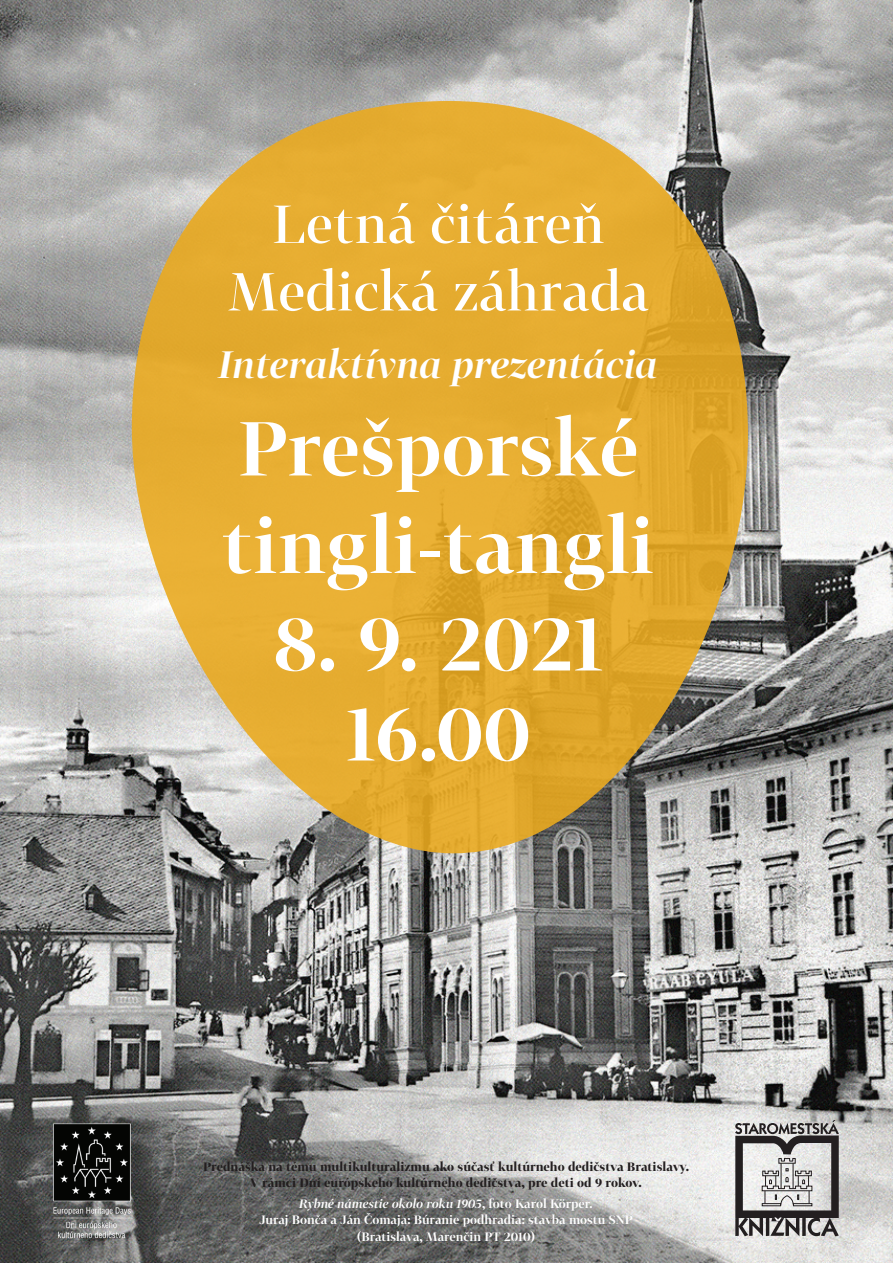
<style>
.page{position:relative;width:893px;height:1263px;background:#fff}
.page>*{position:absolute;margin:0;border:0;box-sizing:border-box;transform-origin:0 0}
.t1{font:700 75px/97.5px "Tabac G1";color:#fff}
.t2{font:500 52.5px/67.5px "Tabac G1";color:#fff;text-align:center}
.t3{font:italic 700 37.5px "Tabac G1";color:#fff}
.t4{font:500 12px/16.5px "Tabac G1";color:#231f20;text-align:center}
.t5{font:700 12px/16.5px "Tabac G1";color:#fff;text-align:center}
.s1{font-style:italic}
</style>
<div class="page">
<img style="left:0;top:0;width:893px;height:1263px">
<svg style="left:735px;top:1120px;width:104px;height:116px;background:#9b9999"></svg>
<svg style="left:132px;top:101px;width:616px;height:752px;background:#d6a948"></svg>
<img style="left:45px;top:1115px;width:94px;height:132px">
<h2 class="t2" style="left:227px;top:189px;width:423px">Letná čitáreň<br>Medická záhrada</h2>
<h3 class="t3" style="left:218px;top:338px;width:441px">Interaktívna prezentácia</h3>
<h1 class="t1" style="left:222px;top:397px;width:434px">Prešporské tingli-tangli</h1>
<h1 class="t1" style="left:273px;top:596px;width:331px;line-height:90px;text-align:center">8. 9. 2021<br>16.00</h1>
<p class="t4" style="left:203px;top:1158px;width:487px">Prednáška na tému multikulturalizmu ako súčasť kultúrneho dedičstva Bratislavy.<br>V rámci Dní európskeho kultúrneho dedičstva, pre deti od 9 rokov.</p>
<p class="t5" style="left:259px;top:1194px;width:375px"><span class="s1">Rybné námestie okolo roku 1905</span>, foto Karol Körper.<br>Juraj Bonča a Ján Čomaja: Búranie podhradia: stavba mostu SNP (Bratislava, Marenčin PT 2010(</p>
</div>
